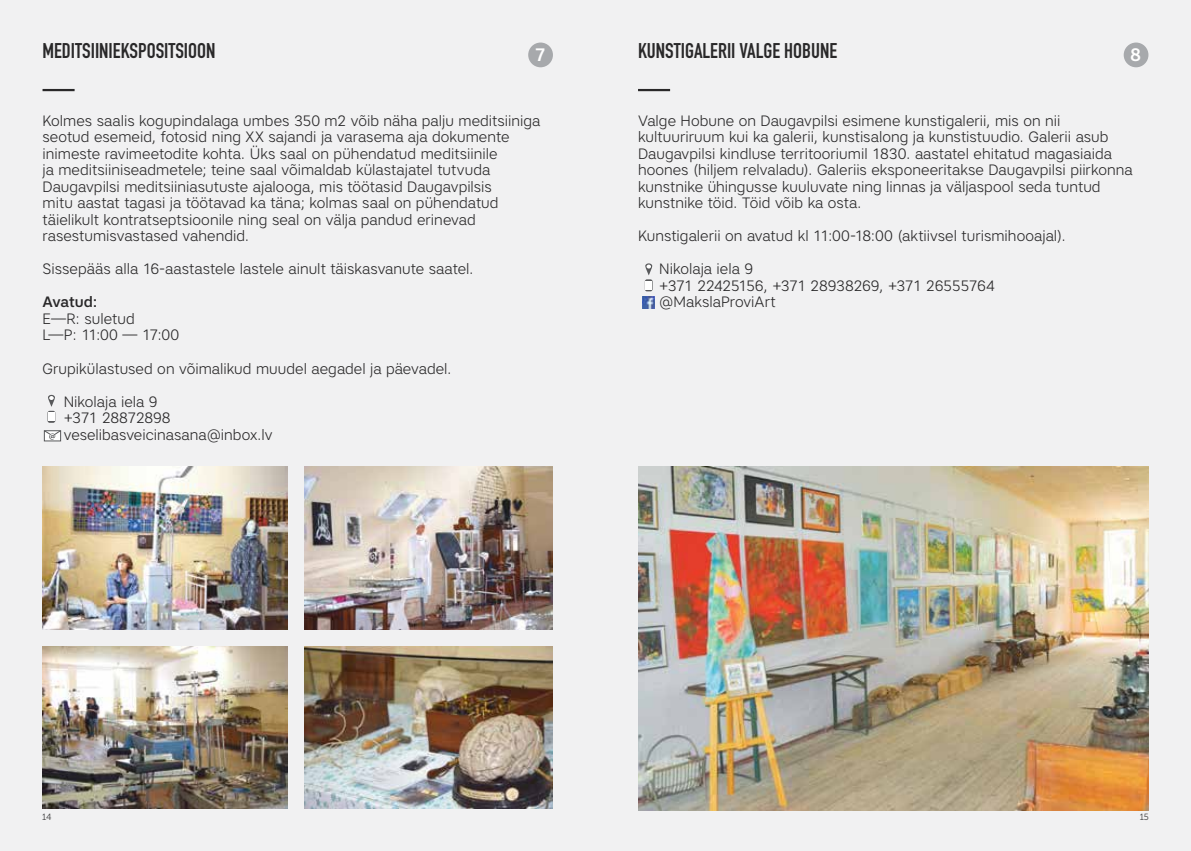
<style>
.page{position:relative;width:1191px;height:851px;background:#fff}
.page>*{position:absolute;margin:0;border:0;box-sizing:border-box;transform-origin:0 0}
.t1{font:700 21px "DIN Condensed";color:#292829}
.t2{font:500 18px "Artico";color:#fff}
.t3{font:300 15px/16.5px "Artico";color:#292829}
.t4{font:500 15px "Artico";color:#292829}
.t5{font:9px "Museo Sans Cyrl 300";color:#383839}
</style>
<div class="page">
<div style="left:0;top:0;width:1191px;height:850px;background:#f1f1f2"></div>
<hr style="left:43px;top:89px;width:32px;height:2px;background:#292829">
<hr style="left:638px;top:89px;width:32px;height:2px;background:#292829">
<img style="left:43px;top:646px;width:244px;height:162px">
<img style="left:638px;top:466px;width:510px;height:344px">
<img style="left:304px;top:646px;width:249px;height:162px">
<img style="left:43px;top:466px;width:244px;height:163px">
<img style="left:304px;top:466px;width:249px;height:163px">
<svg style="left:645px;top:263px;width:7px;height:12px"></svg>
<svg style="left:48px;top:395px;width:7px;height:12px"></svg>
<svg style="left:642px;top:296px;width:12px;height:12px"></svg>
<div style="left:645px;top:279px;width:7px;height:12px;background:#58595b;border-radius:2px"></div>
<div style="left:645px;top:281px;width:7px;height:9px;background:#fff"></div>
<div style="left:48px;top:411px;width:7px;height:12px;background:#58595b;border-radius:2px"></div>
<div style="left:48px;top:412px;width:7px;height:9px;background:#fff"></div>
<svg style="left:44px;top:439px;width:17px;height:2px"></svg>
<svg style="left:43px;top:430px;width:18px;height:9px"></svg>
<div style="left:528px;top:43px;width:25px;height:24px;background:#a7a9ac;border-radius:50%"></div>
<div style="left:1123px;top:43px;width:25px;height:24px;background:#a7a9ac;border-radius:50%"></div>
<h1 class="t1" style="left:43px;top:36px;width:174px">MEDITSIINIEKSPOSITSIOON</h1>
<h1 class="t1" style="left:638px;top:36px;width:201px">KUNSTIGALERII VALGE HOBUNE</h1>
<p class="t2" style="left:534px;top:43px;width:13px">7</p>
<p class="t2" style="left:1130px;top:43px;width:13px">8</p>
<p class="t3" style="left:43px;top:112px;width:499px">Kolmes saalis kogupindalaga umbes 350 m2 võib näha palju meditsiiniga seotud esemeid, fotosid ning XX sajandi ja varasema aja dokumente inimeste ravimeetodite kohta. Üks saal on pühendatud meditsiinile<br>ja meditsiiniseadmetele; teine saal võimaldab külastajatel tutvuda Daugavpilsi meditsiiniasutuste ajalooga, mis töötasid Daugavpilsis<br>mitu aastat tagasi ja töötavad ka täna; kolmas saal on pühendatud täielikult kontratseptsioonile ning seal on välja pandud erinevad rasestumisvastased vahendid.</p>
<p class="t3" style="left:43px;top:260px;width:432px">Sissepääs alla 16-aastastele lastele ainult täiskasvanute saatel.</p>
<p class="t4" style="left:43px;top:292px;width:56px">Avatud:</p>
<p class="t3" style="left:43px;top:310px;width:138px">E—R: suletud<br>L—P: 11:00 — 17:00</p>
<p class="t3" style="left:43px;top:359px;width:410px">Grupikülastused on võimalikud muudel aegadel ja päevadel.</p>
<p class="t3" style="left:64px;top:392px;width:210px">Nikolaja iela 9<br>+371 28872898 veselibasveicinasana@inbox.lv</p>
<p class="t3" style="left:638px;top:112px;width:496px">Valge Hobune on Daugavpilsi esimene kunstigalerii, mis on nii kultuuriruum kui ka galerii, kunstisalong ja kunstistuudio. Galerii asub Daugavpilsi kindluse territooriumil 1830. aastatel ehitatud magasiaida hoones (hiljem relvaladu). Galeriis eksponeeritakse Daugavpilsi piirkonna kunstnike ühingusse kuuluvate ning linnas ja väljaspool seda tuntud kunstnike töid. Töid võib ka osta.</p>
<p class="t3" style="left:638px;top:227px;width:429px">Kunstigalerii on avatud kl 11:00-18:00 (aktiivsel turismihooajal).</p>
<p class="t3" style="left:659px;top:260px;width:337px">Nikolaja iela 9<br>+371 22425156, +371 28938269, +371 26555764 @MakslaProviArt</p>
<p class="t5" style="left:42px;top:811px;width:11px">14</p>
<p class="t5" style="left:1139px;top:811px;width:11px">15</p>
</div>
